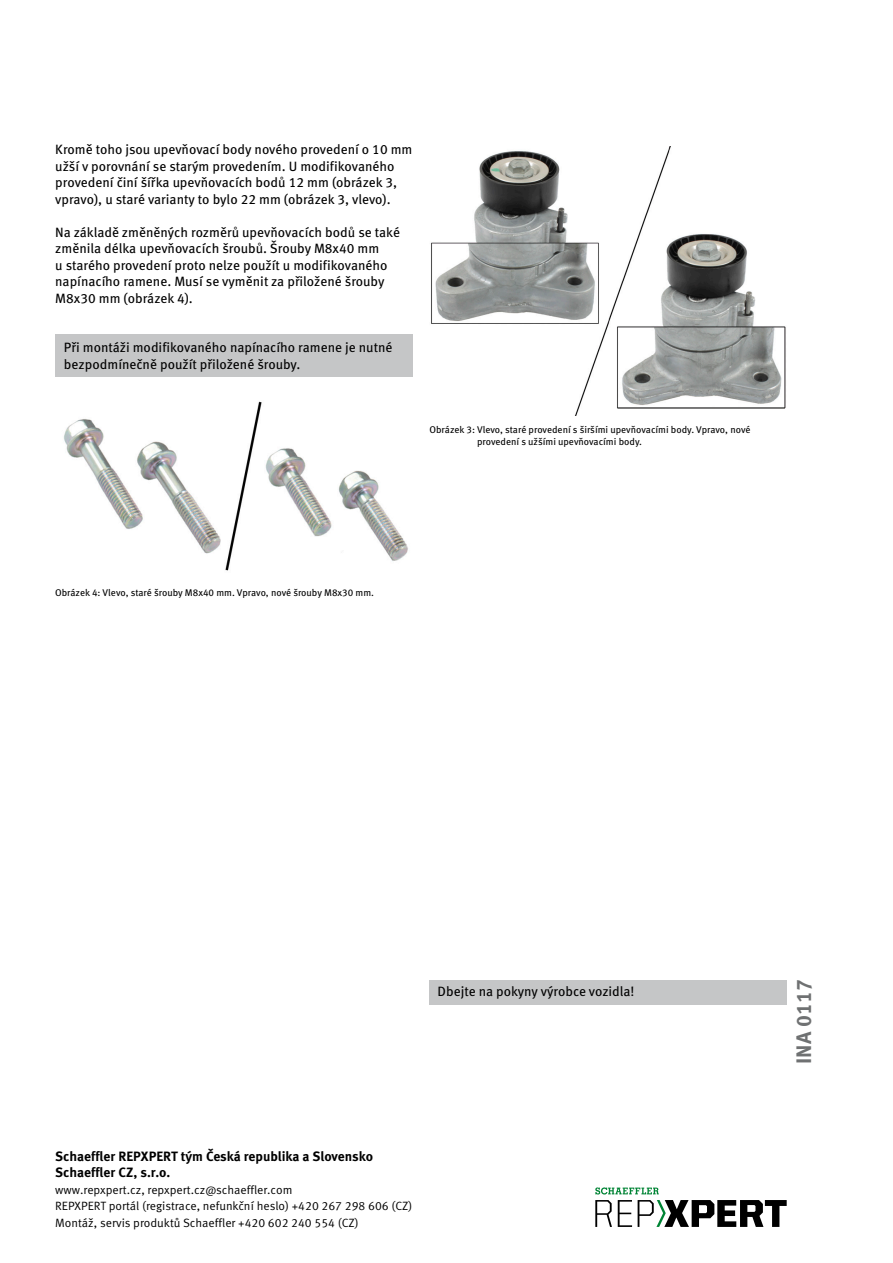
<style>
.page{position:relative;width:893px;height:1263px;background:#fff}
.page>*{position:absolute;margin:0;border:0;box-sizing:border-box;transform-origin:0 0}
.t1{font:700 21px "Meta Pro";color:#6f7172}
.t2{font:13.5px/16.5px "Meta Pro";color:#000}
.t3{font:700 13.5px/16.5px "Meta Pro";color:#000}
.t4{font:12px/16.5px "Meta Pro Norm";color:#000}
.t5{font:9.75px/12.8px "Meta Pro";color:#000}
</style>
<div class="page">
<div style="left:55px;top:334px;width:358px;height:42px;background:#c5c6c7"></div>
<img style="left:431px;top:146px;width:355px;height:269px">
<img style="left:63px;top:401px;width:345px;height:170px">
<div style="left:429px;top:980px;width:357px;height:24px;background:#c5c6c7"></div>
<svg style="left:595px;top:1200px;width:17px;height:27px"></svg>
<svg style="left:618px;top:1200px;width:14px;height:27px"></svg>
<svg style="left:638px;top:1200px;width:149px;height:27px"></svg>
<svg style="left:595px;top:1187px;width:64px;height:7px"></svg>
<p class="t2" style="left:55px;top:140px;width:359px">Kromě toho jsou upevňovací body nového provedení o 10 mm užší v porovnání se starým provedením. U modifikovaného provedení činí šířka upevňovacích bodů 12 mm (obrázek 3, vpravo), u staré varianty to bylo 22 mm (obrázek 3, vlevo).</p>
<p class="t2" style="left:55px;top:223px;width:346px">Na základě změněných rozměrů upevňovacích bodů se také změnila délka upevňovacích šroubů. Šrouby M8x40 mm<br>u starého provedení proto nelze použít u modifikovaného napínacího ramene. Musí se vyměnit za přiložené šrouby M8x30 mm (obrázek 4).</p>
<p class="t2" style="left:64px;top:338px;width:330px">Při montáži modifikovaného napínacího ramene je nutné bezpodmínečně použít přiložené šrouby.</p>
<p class="t5" style="left:477px;top:422px;width:275px;text-indent:-48px">Obrázek 3: Vlevo, staré provedení s širšími upevňovacími body. Vpravo, nové provedení s užšími upevňovacími body.</p>
<p class="t5" style="left:55px;top:585px;width:321px">Obrázek 4: Vlevo, staré šrouby M8x40 mm. Vpravo, nové šrouby M8x30 mm.</p>
<p class="t2" style="left:438px;top:982px;width:198px">Dbejte na pokyny výrobce vozidla!</p>
<p class="t3" style="left:55px;top:1147px;width:319px">Schaeffler REPXPERT tým Česká republika a Slovensko<br>Schaeffler CZ, s.r.o.</p>
<p class="t4" style="left:55px;top:1181px;width:359px">www.repxpert.cz, repxpert.cz@schaeffler.com<br>REPXPERT portál (registrace, nefunkční heslo) +420 267 298 606 (CZ)<br>Montáž, servis produktů Schaeffler +420 602 240 554 (CZ)</p>
<h1 class="t1" style="left:787px;top:1064px;width:86px;rotate:-90deg">INA 0117</h1>
</div>
